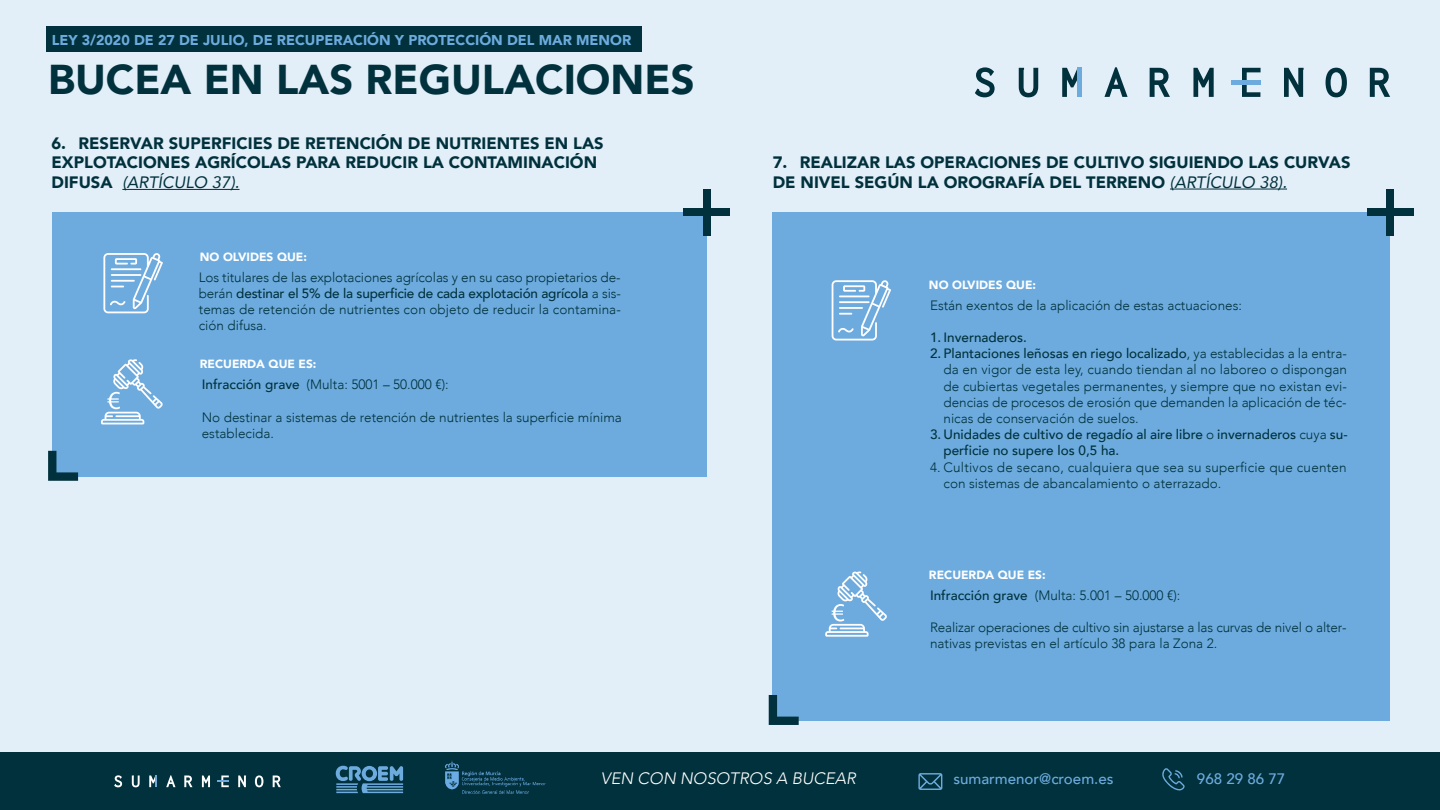
<style>
.page{position:relative;width:1440px;height:810px;background:#e2eef8}
.page>*{position:absolute;margin:0;border:0;box-sizing:border-box;transform-origin:0 0}
.t1{font:900 41.62px "Avenir";color:#00313c}
.t2{font:900 16.5px/19.8px "Avenir";color:#00313c}
.t3{font:italic 300 16.5px "Avenir";color:#fff}
.t4{font:500 15.15px "Avenir";color:#6dabde}
.t5{font:900 14.25px "Avenir";color:#6dabde}
.t6{font:300 13.5px/16.2px "Avenir";color:#00313c}
.t7{font:500 13.5px/16.2px "Avenir";color:#00313c}
.t8{font:900 11.93px "Avenir";color:#fff}
.s1{font-weight:400;font-style:italic}
.s2{font-weight:500}
.s3{font-weight:300}
</style>
<div class="page">
<div style="left:0;top:752px;width:1440px;height:58px;background:#00313c"></div>
<svg style="left:975px;top:67px;width:20px;height:30px"></svg>
<svg style="left:1019px;top:68px;width:19px;height:29px"></svg>
<svg style="left:1104px;top:67px;width:24px;height:30px"></svg>
<svg style="left:1150px;top:68px;width:20px;height:29px"></svg>
<svg style="left:1193px;top:68px;width:21px;height:29px"></svg>
<svg style="left:1284px;top:68px;width:20px;height:29px"></svg>
<svg style="left:1326px;top:68px;width:21px;height:29px"></svg>
<svg style="left:1370px;top:68px;width:20px;height:29px"></svg>
<svg style="left:1062px;top:68px;width:16px;height:29px"></svg>
<hr style="left:1078px;top:68px;width:4px;height:29px;background:#6dabde">
<svg style="left:1242px;top:68px;width:19px;height:29px"></svg>
<div style="left:1231px;top:80px;width:29px;height:5px;background:#6dabde"></div>
<svg style="left:114px;top:775px;width:8px;height:12px"></svg>
<svg style="left:132px;top:776px;width:8px;height:11px"></svg>
<svg style="left:166px;top:775px;width:9px;height:12px"></svg>
<svg style="left:184px;top:776px;width:8px;height:11px"></svg>
<svg style="left:202px;top:776px;width:8px;height:11px"></svg>
<svg style="left:238px;top:776px;width:8px;height:11px"></svg>
<svg style="left:255px;top:775px;width:8px;height:12px"></svg>
<svg style="left:273px;top:776px;width:8px;height:11px"></svg>
<svg style="left:149px;top:776px;width:8px;height:11px"></svg>
<svg style="left:217px;top:776px;width:12px;height:11px"></svg>
<svg style="left:336px;top:766px;width:67px;height:27px"></svg>
<img style="left:445px;top:761px;width:101px;height:33px">
<svg style="left:918px;top:773px;width:24px;height:17px"></svg>
<svg style="left:1162px;top:768px;width:23px;height:23px"></svg>
<div style="left:46px;top:27px;width:596px;height:25px;background:#00313c"></div>
<div style="left:52px;top:212px;width:655px;height:265px;background:#6dabde"></div>
<div style="left:703px;top:189px;width:7px;height:47px;background:#00313c"></div>
<div style="left:683px;top:209px;width:47px;height:7px;background:#00313c"></div>
<svg style="left:48px;top:451px;width:30px;height:30px"></svg>
<hr style="left:122px;top:189px;width:118px;height:1px;background:#00313c">
<div style="left:773px;top:212px;width:617px;height:509px;background:#6dabde"></div>
<div style="left:1386px;top:189px;width:8px;height:47px;background:#00313c"></div>
<div style="left:1367px;top:209px;width:46px;height:7px;background:#00313c"></div>
<svg style="left:769px;top:695px;width:30px;height:30px"></svg>
<svg style="left:832px;top:280px;width:59px;height:61px"></svg>
<svg style="left:103px;top:253px;width:60px;height:60px"></svg>
<svg style="left:825px;top:571px;width:62px;height:66px"></svg>
<svg style="left:101px;top:359px;width:62px;height:65px"></svg>
<hr style="left:1170px;top:189px;width:117px;height:1px;background:#00313c">
<p class="t5" style="left:52px;top:28px;width:581px">LEY 3/2020 DE 27 DE JULIO, DE RECUPERACIÓN Y PROTECCIÓN DEL MAR MENOR</p>
<h1 class="t1" style="left:48px;top:44px;width:648px">BUCEA EN LAS REGULACIONES</h1>
<p class="t2" style="left:52px;top:133px;width:554px">6. RESERVAR SUPERFICIES DE RETENCIÓN DE NUTRIENTES EN LAS<br>EXPLOTACIONES AGRÍCOLAS PARA REDUCIR LA CONTAMINACIÓN<br>DIFUSA <span class="s1">(ARTÍCULO 37).</span></p>
<p class="t8" style="left:200px;top:247px;width:109px">NO OLVIDES QUE:</p>
<p class="t6" style="left:199px;top:269px;width:424px;text-align:justify">Los titulares de las explotaciones agrícolas y en su caso propietarios de&shy;berán <span class="s2">destinar el 5% de la superficie de cada explotación agrícola</span> a sis&shy;temas de retención de nutrientes con objeto de reducir la contamina&shy;ción difusa.</p>
<p class="t8" style="left:200px;top:354px;width:118px">RECUERDA QUE ES:</p>
<p class="t6" style="left:202px;top:377px;width:248px"><span class="s2">Infracción grave</span> (Multa: 5001 – 50.000 €):</p>
<p class="t6" style="left:202px;top:409px;width:422px">No destinar a sistemas de retención de nutrientes la superficie mínima establecida.</p>
<p class="t2" style="left:773px;top:152px;width:579px">7. REALIZAR LAS OPERACIONES DE CULTIVO SIGUIENDO LAS CURVAS<br>DE NIVEL SEGÚN LA OROGRAFÍA DEL TERRENO <span class="s1">(ARTÍCULO 38).</span></p>
<p class="t8" style="left:929px;top:274px;width:109px">NO OLVIDES QUE:</p>
<p class="t6" style="left:930px;top:297px;width:313px">Están exentos de la aplicación de estas actuaciones:</p>
<p class="t7" style="left:930px;top:328px;width:98px">1. Invernaderos.</p>
<p class="t6" style="left:944px;top:345px;width:405px;text-align:justify;text-indent:-14px"><span class="s2">2. Plantaciones leñosas en riego localizado</span>, ya establecidas a la entra&shy;da en vigor de esta ley, cuando tiendan al no laboreo o dispongan de cubiertas vegetales permanentes, y siempre que no existan evi&shy;dencias de procesos de erosión que demanden la aplicación de téc&shy;nicas de conservación de suelos.</p>
<p class="t7" style="left:944px;top:426px;width:406px;text-indent:-14px">3. Unidades de cultivo de regadío al aire libre <span class="s3">o</span> invernaderos <span class="s3">cuya</span> su&shy;perficie no supere los 0,5 ha.</p>
<p class="t6" style="left:944px;top:459px;width:405px;text-indent:-14px">4. Cultivos de secano, cualquiera que sea su superficie que cuenten con sistemas de abancalamiento o aterrazado.</p>
<p class="t8" style="left:929px;top:564px;width:118px">RECUERDA QUE ES:</p>
<p class="t6" style="left:930px;top:587px;width:252px"><span class="s2">Infracción grave</span> (Multa: 5.001 – 50.000 €):</p>
<p class="t6" style="left:930px;top:619px;width:418px">Realizar operaciones de cultivo sin ajustarse a las curvas de nivel o alter&shy;nativas previstas en el artículo 38 para la Zona 2.</p>
<p class="t3" style="left:601px;top:769px;width:256px">VEN CON NOSOTROS A BUCEAR</p>
<p class="t4" style="left:953px;top:766px;width:162px">sumarmenor@croem.es</p>
<p class="t4" style="left:1197px;top:766px;width:90px">968 29 86 77</p>
</div>
